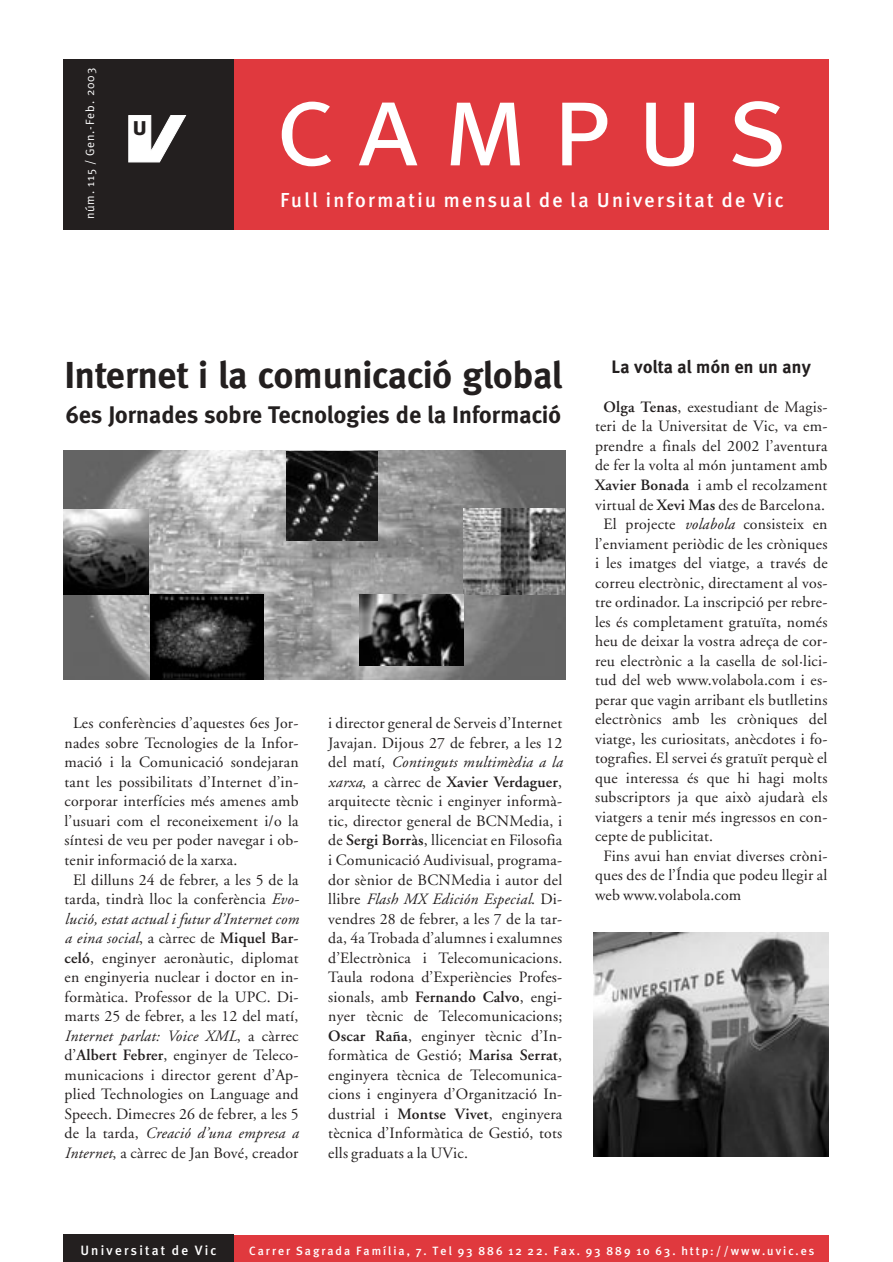
<style>
.page{position:relative;width:893px;height:1262px;background:#fff}
.page>*{position:absolute;margin:0;border:0;box-sizing:border-box;transform-origin:0 0}
.t1{font:120px "Meta Plus Normal Caps";letter-spacing:.19em;color:#fff}
.t2{font:700 37.5px "Meta";color:#231f1f}
.t3{font:25.8px "Meta Plus Bold Caps";color:#231f1f}
.t4{font:700 24px "Meta";letter-spacing:.01em;color:#231f1f}
.t5{font:500 20.25px "Meta Plus";letter-spacing:.115em;color:#fff}
.t6{font:700 18px "Meta";letter-spacing:.015em;color:#231f1f}
.t7{font:15.75px/19.5px "Adobe Garamond";letter-spacing:.015em;color:#231f1f;text-align:justify}
.t8{font:italic 15.75px "Adobe Garamond";letter-spacing:.015em;color:#231f1f}
.t9{font:500 13.5px "Meta Plus";letter-spacing:.16em;color:#fff}
.t10{font:500 12px "Meta Plus";letter-spacing:.16em;color:#fff}
.t11{font:12px "Meta Normal";letter-spacing:.075em;color:#fff}
.s1{font-style:italic}
.s2{font-style:normal}
.s3{font-weight:600;font-style:normal}
.s4{font-weight:600}
</style>
<div class="page">
<div style="left:233px;top:59px;width:595px;height:170px;background:#e0393e"></div>
<div style="left:233px;top:1235px;width:595px;height:26px;background:#e0393e"></div>
<div style="left:63px;top:59px;width:170px;height:170px;background:#231f1f"></div>
<svg style="left:128px;top:115px;width:59px;height:48px"></svg>
<div style="left:63px;top:1234px;width:170px;height:27px;background:#231f1f"></div>
<img style="left:593px;top:932px;width:235px;height:224px">
<img style="left:63px;top:450px;width:502px;height:229px">
<img style="left:64px;top:509px;width:85px;height:85px">
<img style="left:151px;top:594px;width:113px;height:86px">
<img style="left:287px;top:451px;width:91px;height:89px">
<img style="left:463px;top:509px;width:102px;height:85px">
<img style="left:359px;top:595px;width:104px;height:70px">
<p class="t11" style="left:86px;top:219px;width:153px;rotate:-90deg">núm. 115 / Gen.-Feb. 2003</p>
<h3 class="t3" style="left:132px;top:111px;width:17px">u</h3>
<h1 class="t1" style="left:275px;top:54px;width:514px">campus</h1>
<p class="t5" style="left:280px;top:193px;width:505px">Full informatiu mensual de la Universitat de Vic</p>
<h2 class="t2" style="left:65px;top:362px;width:499px">Internet i la comunicació global</h2>
<h3 class="t4" style="left:66px;top:406px;width:496px">6es Jornades sobre Tecnologies de la Informació</h3>
<p class="t7" style="left:73px;top:715px;width:227px">Les conferències d’aquestes 6es Jor-</p>
<p class="t7" style="left:64px;top:734px;width:235px">nades sobre Tecnologies de la Infor-</p>
<p class="t7" style="left:64px;top:754px;width:235px">mació i la Comunicació sondejaran</p>
<p class="t7" style="left:64px;top:773px;width:235px">tant les possibilitats d’Internet d’in-</p>
<p class="t7" style="left:64px;top:793px;width:235px">corporar interfícies més amenes amb</p>
<p class="t7" style="left:64px;top:812px;width:235px">l’usuari com el reconeixement i/o la</p>
<p class="t7" style="left:64px;top:832px;width:235px">síntesi de veu per poder navegar i ob-</p>
<p class="t7" style="left:64px;top:851px;width:174px">tenir informació de la xarxa.</p>
<p class="t7" style="left:73px;top:871px;width:227px">El dilluns 24 de febrer, a les 5 de la</p>
<p class="t7" style="left:64px;top:890px;width:234px">tarda, tindrà lloc la conferència <span class="s1">Evo-</span></p>
<p class="t8" style="left:64px;top:912px;width:235px">lució, estat actual i futur d’Internet com</p>
<p class="t8" style="left:64px;top:931px;width:235px">a eina social<span class="s2">, a càrrec de</span> <span class="s3">Miquel Bar-</span></p>
<p class="t7" style="left:64px;top:949px;width:235px"><span class="s4">celó</span>, enginyer aeronàutic, diplomat</p>
<p class="t7" style="left:64px;top:968px;width:235px">en enginyeria nuclear i doctor en in-</p>
<p class="t7" style="left:64px;top:988px;width:235px">formàtica. Professor de la UPC. Di-</p>
<p class="t7" style="left:64px;top:1007px;width:235px">marts 25 de febrer, a les 12 del matí,</p>
<p class="t8" style="left:64px;top:1029px;width:235px">Internet parlat: Voice XML<span class="s2">, a càrrec</span></p>
<p class="t7" style="left:64px;top:1046px;width:235px">d’<span class="s4">Albert Febrer</span>, enginyer de Teleco-</p>
<p class="t7" style="left:64px;top:1066px;width:235px">municacions i director gerent d’Ap-</p>
<p class="t7" style="left:64px;top:1085px;width:235px">plied Technologies on Language and</p>
<p class="t7" style="left:64px;top:1105px;width:235px">Speech. Dimecres 26 de febrer, a les 5</p>
<p class="t8" style="left:64px;top:1126px;width:235px"><span class="s2">de la tarda,</span> Creació d’una empresa a</p>
<p class="t7" style="left:64px;top:1144px;width:235px"><span class="s1">Internet</span>, a càrrec de Jan Bové, creador</p>
<p class="t7" style="left:328px;top:715px;width:235px">i director general de Serveis d’Internet Javajan<span class="s1">.</span> Dijous 27 de febrer, a les 12 del matí, <span class="s1">Continguts multimèdia a la xarxa</span>, a càrrec de <span class="s4">Xavier Verdaguer</span>, arquitecte tècnic i enginyer informà&shy;tic, director general de BCNMedia, i de <span class="s4">Sergi Borràs</span>, llicenciat en Filosofia i Comunicació Audivisual, programa&shy;dor sènior de BCNMedia i autor del llibre <span class="s1">Flash MX Edición Especial</span>. Di&shy;vendres 28 de febrer, a les 7 de la tar&shy;da, 4a Trobada d’alumnes i exalumnes d’Electrònica i Telecomunicacions.<br>Taula rodona d’Experiències Profes&shy;sionals, amb <span class="s4">Fernando Calvo</span>, engi&shy;nyer tècnic de Telecomunicacions; <span class="s4">Oscar Raña</span>, enginyer tècnic d’In&shy;formàtica de Gestió; <span class="s4">Marisa Serrat</span>, enginyera tècnica de Telecomunica&shy;cions i enginyera d’Organització In&shy;dustrial i <span class="s4">Montse Vivet</span>, enginyera tècnica d’Informàtica de Gestió, tots ells graduats a la UVic.</p>
<p class="t6" style="left:611px;top:360px;width:201px">La volta al món en un any</p>
<p class="t7" style="left:603px;top:399px;width:225px"><span class="s4">Olga Tenas</span>, exestudiant de Magis-</p>
<p class="t7" style="left:595px;top:418px;width:234px">teri de la Universitat de Vic, va em-</p>
<p class="t7" style="left:595px;top:438px;width:234px">prendre a finals del 2002 l’aventura</p>
<p class="t7" style="left:595px;top:457px;width:234px">de fer la volta al món juntament amb</p>
<p class="t7" style="left:595px;top:477px;width:234px"><span class="s4">Xavier Bonada</span> i amb el recolzament</p>
<p class="t7" style="left:595px;top:496px;width:231px">virtual de <span class="s4">Xevi Mas</span> des de Barcelona.</p>
<p class="t7" style="left:603px;top:516px;width:225px">El projecte <span class="s1">volabola</span> consisteix en</p>
<p class="t7" style="left:595px;top:535px;width:234px">l’enviament periòdic de les cròniques</p>
<p class="t7" style="left:595px;top:555px;width:234px">i les imatges del viatge, a través de</p>
<p class="t7" style="left:595px;top:574px;width:234px">correu electrònic, directament al vos-</p>
<p class="t7" style="left:595px;top:594px;width:234px">tre ordinador. La inscripció per rebre-</p>
<p class="t7" style="left:595px;top:613px;width:234px">les és completament gratuïta, només</p>
<p class="t7" style="left:595px;top:633px;width:234px">heu de deixar la vostra adreça de cor-</p>
<p class="t7" style="left:595px;top:652px;width:234px">reu electrònic a la casella de sol·lici-</p>
<p class="t7" style="left:595px;top:672px;width:234px">tud del web www.volabola.com i es-</p>
<p class="t7" style="left:595px;top:691px;width:234px">perar que vagin arribant els butlletins</p>
<p class="t7" style="left:595px;top:711px;width:234px">electrònics amb les cròniques del</p>
<p class="t7" style="left:595px;top:730px;width:234px">viatge, les curiositats, anècdotes i fo-</p>
<p class="t7" style="left:595px;top:750px;width:234px">tografies. El servei és gratuït perquè el</p>
<p class="t7" style="left:595px;top:769px;width:234px">que interessa és que hi hagi molts</p>
<p class="t7" style="left:595px;top:789px;width:234px">subscriptors ja que això ajudarà els</p>
<p class="t7" style="left:595px;top:808px;width:234px">viatgers a tenir més ingressos en con-</p>
<p class="t7" style="left:595px;top:828px;width:120px">cepte de publicitat.</p>
<p class="t7" style="left:603px;top:847px;width:225px">Fins avui han enviat diverses cròni-</p>
<p class="t7" style="left:595px;top:867px;width:234px">ques des de l’Índia que podeu llegir al</p>
<p class="t7" style="left:595px;top:886px;width:148px">web www.volabola.com</p>
<p class="t9" style="left:80px;top:1245px;width:138px">Universitat de Vic</p>
<p class="t10" style="left:249px;top:1246px;width:566px">Carrer Sagrada Família, 7. Tel 93 886 12 22. Fax. 93 889 10 63. http://www.uvic.es</p>
</div>
